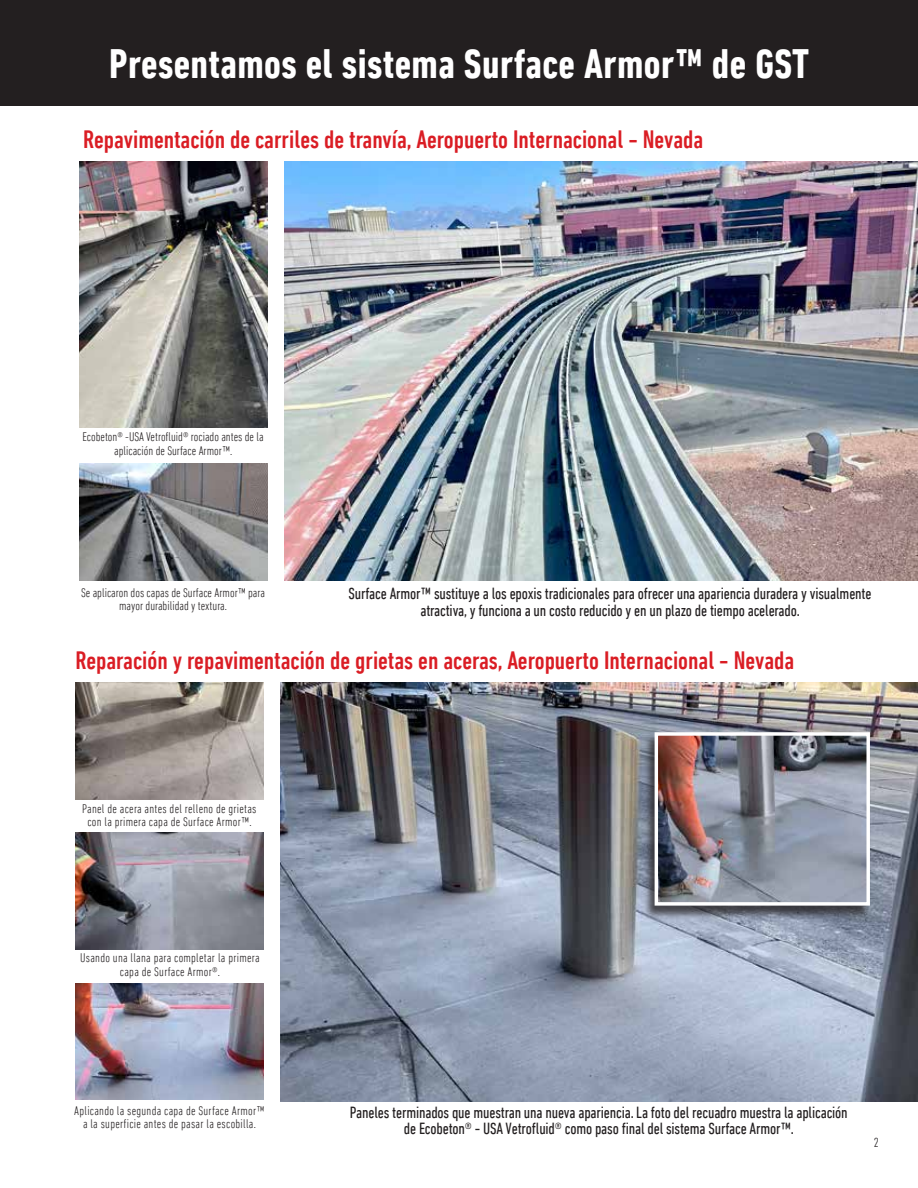
<style>
.page{position:relative;width:918px;height:1188px;background:#fff}
.page>*{position:absolute;margin:0;border:0;box-sizing:border-box;transform-origin:0 0}
.t1{font:700 condensed 42px "DIN Next LT Pro";letter-spacing:.01em;color:#fff}
.t2{font:500 condensed 25.65px "DIN Next LT Pro";color:#da1d24}
.t3{font:condensed 16.5px/16.5px "DIN Next LT Pro";letter-spacing:-.01em;color:#231f20;text-align:center}
.t4{font:300 condensed 13.5px "DIN Next LT Pro";color:#231f20}
.t5{font:300 condensed 12.75px/13.5px "DIN Next LT Pro";letter-spacing:.02em;color:#231f20;text-align:center}
.t6{font:300 condensed 12.75px/13.5px "DIN Next LT Pro";color:#231f20;text-align:center}
</style>
<div class="page">
<img style="left:281px;top:682px;width:637px;height:419px">
<img style="left:76px;top:833px;width:187px;height:117px">
<img style="left:76px;top:682px;width:187px;height:117px">
<img style="left:76px;top:983px;width:188px;height:117px">
<div style="left:643px;top:733px;width:228px;height:187px;background:#231f20;opacity:.75"></div>
<img style="left:659px;top:736px;width:207px;height:166px">
<div style="left:655px;top:732px;width:215px;height:174px;border:3px solid #fff"></div>
<div style="left:0;top:0;width:918px;height:106px;background:#231f20"></div>
<img style="left:79px;top:464px;width:188px;height:117px">
<img style="left:79px;top:162px;width:188px;height:265px">
<img style="left:285px;top:162px;width:633px;height:419px">
<h1 class="t1" style="left:109px;top:40px;width:702px">Presentamos el sistema Surface Armor™ de GST</h1>
<h2 class="t2" style="left:83px;top:125px;width:622px">Repavimentación de carriles de tranvía, Aeropuerto Internacional - Nevada</h2>
<p class="t6" style="left:82px;top:430px;width:183px">Ecobeton® -USA Vetrofluid® rociado antes de la aplicación de Surface Armor™.</p>
<p class="t6" style="left:81px;top:585px;width:186px">Se aplicaron dos capas de Surface Armor™ para mayor durabilidad y textura.</p>
<p class="t3" style="left:349px;top:586px;width:524px">Surface Armor™ sustituye a los epoxis tradicionales para ofrecer una apariencia duradera y visualmente atractiva, y funciona a un costo reducido y en un plazo de tiempo acelerado.</p>
<h2 class="t2" style="left:76px;top:646px;width:720px">Reparación y repavimentación de grietas en aceras, Aeropuerto Internacional - Nevada</h2>
<p class="t5" style="left:82px;top:801px;width:176px">Panel de acera antes del relleno de grietas con la primera capa de Surface Armor™.</p>
<p class="t5" style="left:80px;top:951px;width:181px">Usando una llana para completar la primera capa de Surface Armor®.</p>
<p class="t5" style="left:74px;top:1104px;width:192px">Aplicando la segunda capa de Surface Armor™ a la superficie antes de pasar la escobilla.</p>
<p class="t3" style="left:350px;top:1104px;width:499px">Paneles terminados que muestran una nueva apariencia. La foto del recuadro muestra la aplicación de Ecobeton® - USA Vetrofluid® como paso final del sistema Surface Armor™.</p>
<p class="t4" style="left:874px;top:1135px;width:7px">2</p>
</div>
